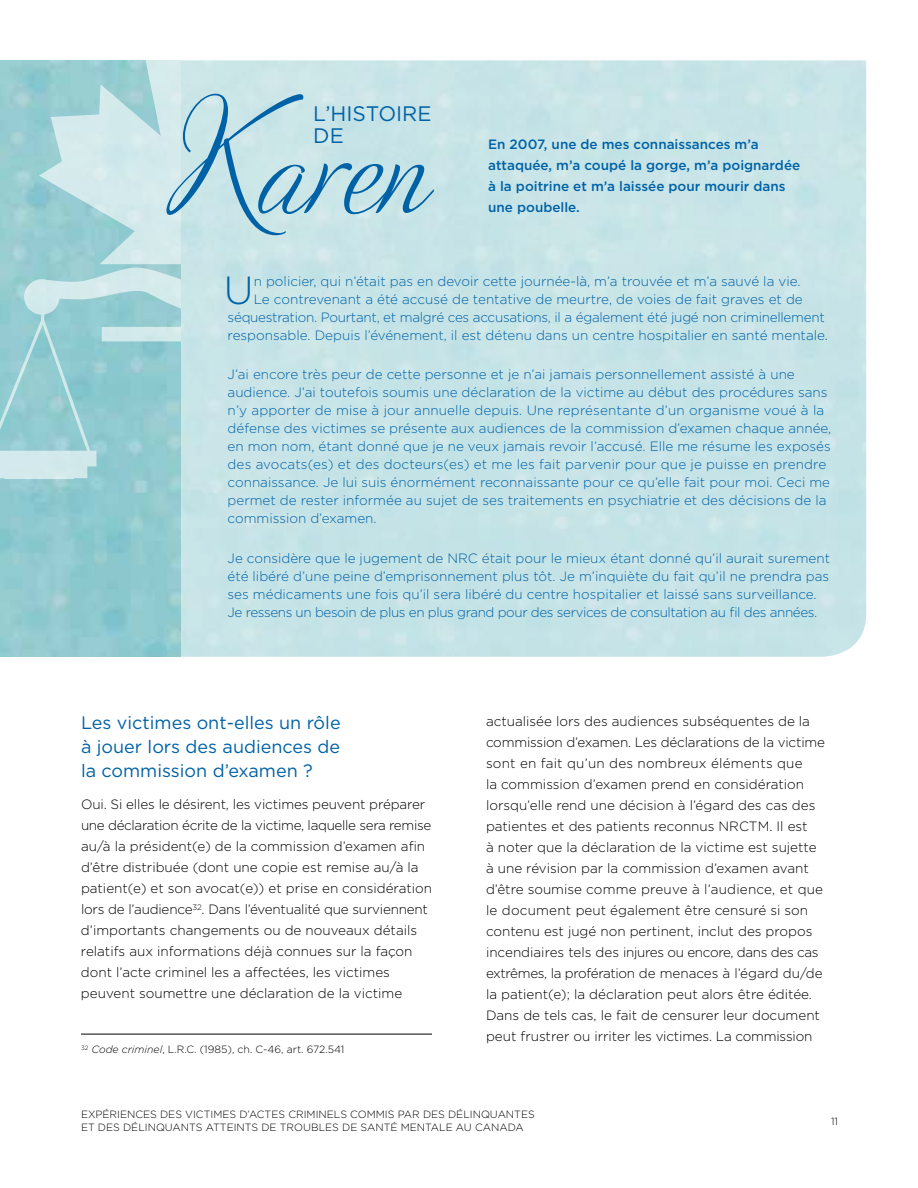
<style>
.page{position:relative;width:918px;height:1188px;background:#fff}
.page>*{position:absolute;margin:0;border:0;box-sizing:border-box;transform-origin:0 0}
.t1{font:149.4px "Adios Script Pro";color:#0062a6}
.t2{font:300 39.15px "Gotham";color:#0062a6}
.t3{font:21px/22.5px "Gotham";color:#0062a6}
.t4{font:18px/24px "Gotham";color:#0062a6;text-align:justify}
.t5{font:300 13.5px/18px "Gotham";color:#0062a6}
.t6{font:300 13.5px/21px "Gotham";color:#000}
.t7{font:500 13.5px/21px "Gotham";color:#0062a6}
.t8{font:300 10.5px/12.6px "Gotham";color:#000}
.s1{font-style:italic}
</style>
<div class="page">
<hr style="left:81px;top:1034px;width:351px;height:1px;background:#000">
<svg style="left:24px;top:60px;width:156px;height:281px;background:#b5dbde"></svg>
<svg style="left:0;top:313px;width:97px;height:165px;background:#9ed0d5"></svg>
<h1 class="t1" style="left:174px;top:73px;width:254px">Karen</h1>
<h3 class="t3" style="left:313px;top:102px;width:120px">L’histoire de</h3>
<p class="t7" style="left:488px;top:134px;width:314px">En 2007, une de mes connaissances m’a attaquée, m’a coupé la gorge, m’a poignardée à la poitrine et m’a laissée pour mourir dans</p>
<p class="t7" style="left:488px;top:197px;width:93px">une poubelle.</p>
<p class="t5" style="left:228px;top:272px;width:602px;text-align:center">n policier, qui n’était pas en devoir cette journée-là, m’a trouvée et m’a sauvé la vie.<br>Le contrevenant a été accusé de tentative de meurtre, de voies de fait graves et de séquestration. Pourtant, et malgré ces accusations, il a également été jugé non criminellement responsable. Depuis l’événement, il est détenu dans un centre hospitalier en santé mentale.</p>
<p class="t5" style="left:228px;top:365px;width:605px">J’ai encore très peur de cette personne et je n’ai jamais personnellement assisté à une audience. J’ai toutefois soumis une déclaration de la victime au début des procédures sans n’y apporter de mise à jour annuelle depuis. U ne représentante d’un organisme voué à la défense des victimes se présente aux audiences de la commission d’examen chaque année, en mon nom, étant donné que je ne veux jamais revoir l’accusé. Elle me résume les exposés des avocats(es) et des docteurs(es) et me les fait parvenir pour que je puisse en prendre connaissance. Je lui suis énormément reconnaissante pour ce qu’elle fait pour moi. Ceci me permet de rester informée au sujet de ses traitements en psychiatrie et des décisions de la commission d’examen.</p>
<p class="t5" style="left:228px;top:549px;width:231px">Je considère que le jugement de NRC</p>
<h2 class="t2" style="left:224px;top:265px;width:24px">U</h2>
<p class="t5" style="left:228px;top:549px;width:604px;text-indent:254px">était pour le mieux étant donné qu’il aurait surement été libéré d’une peine d’emprisonnement plus tôt. Je m’inquiète du fait qu’il ne prendra pas ses médicaments une fois qu’il sera libéré du centre hospitalier et laissé sans surveillance.<br>Je ressens un besoin de plus en plus grand pour des services de consultation au fil des années.</p>
<h3 class="t4" style="left:81px;top:711px;width:261px">Les victimes ont-elles un rôle à jouer lors des audiences de la commission d’examen ?</h3>
<p class="t6" style="left:81px;top:794px;width:353px">Oui. Si elles le désirent, les victimes peuvent préparer une déclaration écrite de la victime, laquelle sera remise au/à la président(e) de la commission d’examen afin d’être distribuée (dont une copie est remise au/à la patient(e) et son avocat(e)) et prise en considération lors de l’audience<sup>32</sup>. Dans l’éventualité que surviennent d’importants changements ou de nouveaux détails relatifs aux informations déjà connues sur la façon dont l’acte criminel les a affectées, les victimes peuvent soumettre une déclaration de la victime</p>
<p class="t8" style="left:81px;top:1043px;width:265px"><sup>32</sup> <span class="s1">Code criminel</span>, L.R.C. (1985), ch. C-46, art. 672.541</p>
<p class="t6" style="left:486px;top:710px;width:341px">actualisée lors des audiences subséquentes de la commission d’examen. Les déclarations de la victime sont en fait qu’un des nombreux éléments que<br>la commission d’examen prend en considération lorsqu’elle rend une décision à l’égard des cas des patientes et des patients reconnus NRCTM</p>
<p class="t6" style="left:486px;top:815px;width:339px;text-indent:283px">. I l est<br>à noter que la déclaration de la victime est sujette à une révision par la commission d’examen avant d’être soumise comme preuve à l’audience, et que le document peut également être censuré si son contenu est jugé non pertinent, inclut des propos incendiaires tels des injures ou encore, dans des cas extrêmes, la profération de menaces à l’égard du/de la patient(e); la déclaration peut alors être éditée.<br>Dans de tels cas, le fait de censurer leur document peut frustrer ou irriter les victimes. La commission</p>
<p class="t8" style="left:81px;top:1108px;width:455px">Expériences des victimes d’actes criminels commis par des délinquantes et des délinquants atteints de troubles de santé mentale au Canada</p>
<p class="t8" style="left:831px;top:1114px;width:9px">11</p>
</div>
